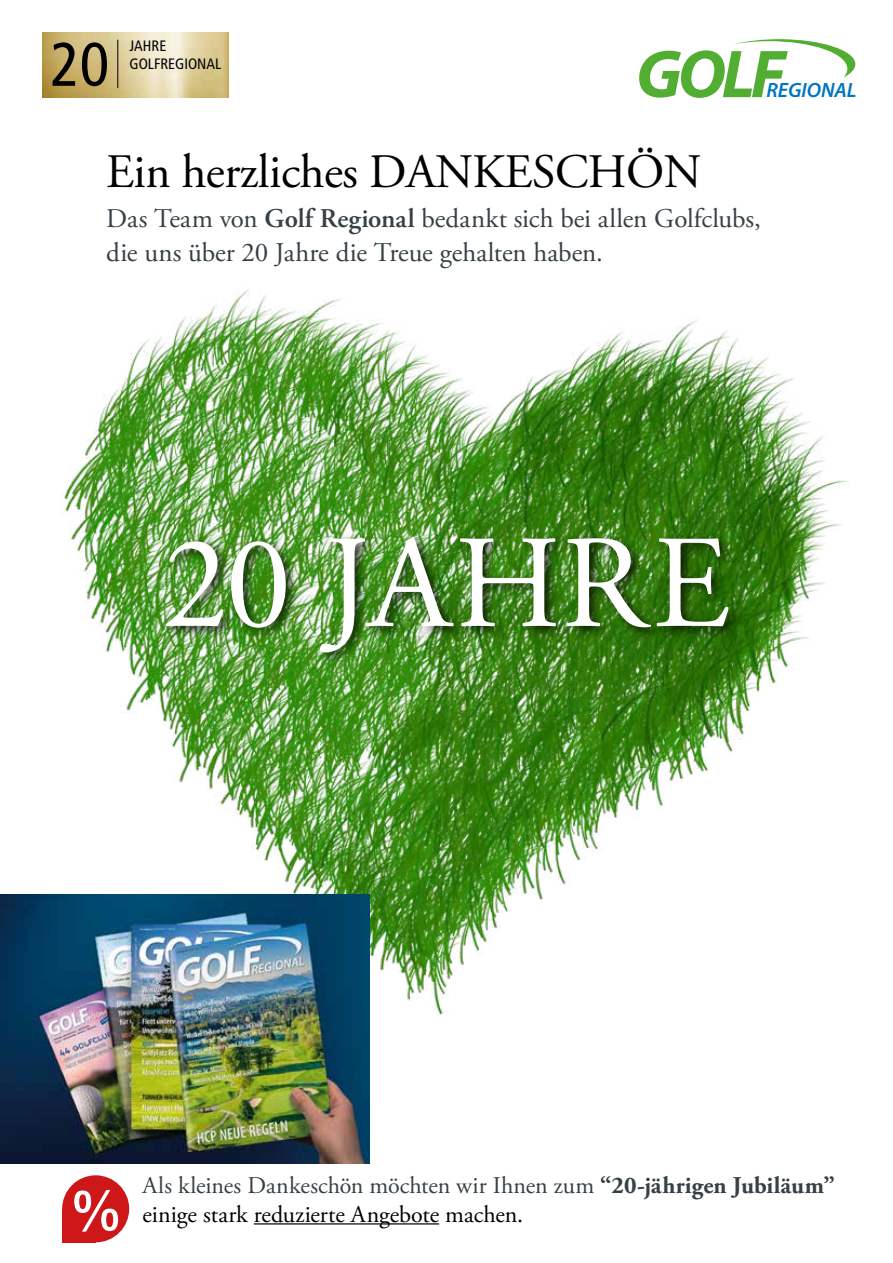
<style>
.page{position:relative;width:893px;height:1263px;background:#fff}
.page>*{position:absolute;margin:0;border:0;box-sizing:border-box;transform-origin:0 0}
.t1{font:132px "Adobe Garamond Pro";color:#fff}
.t2{font:italic 700 68.25px "Myriad Pro";color:#52ae32}
.t3{font:condensed 61.5px "Frutiger";color:#000}
.t4{font:56.1px "Frutiger";color:#fff}
.t5{font:48px "Adobe Garamond Pro";letter-spacing:-.01em;color:#000}
.t6{font:27px/34.5px "Adobe Garamond Pro";color:#364045}
.t7{font:24px/28.8px "Adobe Garamond Pro";color:#364045}
.t8{font:italic 600 20.7px "Myriad Pro";color:#0075bf}
.t9{font:condensed 15px/18.1px "Frutiger";color:#000}
.s1{font-weight:600}
.s2{font-weight:700}
.s3{color:#000}
</style>
<div class="page">
<svg style="left:735px;top:39px;width:120px;height:39px"></svg>
<img style="left:64px;top:289px;width:785px;height:726px">
<div style="left:161px;top:533px;width:580px;height:132px;background:#000;opacity:.75"></div>
<img style="left:0;top:894px;width:370px;height:270px">
<hr style="left:254px;top:1223px;width:185px;height:1px;background:#000">
<img style="left:43px;top:33px;width:186px;height:64px">
<hr style="left:117px;top:40px;width:1px;height:48px;background:#000">
<div style="left:62px;top:1209px;width:34px;height:33px;background:#cd1719"></div>
<div style="left:62px;top:1175px;width:67px;height:67px;background:#cd1719;border-radius:50%"></div>
<h3 class="t3" style="left:50px;top:29px;width:60px">20</h3>
<p class="t9" style="left:130px;top:37px;width:93px">JAHRE<br>GOLFREGIONAL</p>
<h2 class="t2" style="left:636px;top:30px;width:151px">GOLF</h2>
<p class="t8" style="left:766px;top:77px;width:92px">REGIONAL</p>
<h3 class="t5" style="left:106px;top:143px;width:597px">Ein herzliches DANKESCHÖN</h3>
<p class="t6" style="left:106px;top:202px;width:656px">Das Team von <span class="s1">Golf Regional</span> bedankt sich bei allen Golfclubs, die uns über 20 Jahre die Treue gehalten haben.</p>
<h1 class="t1" style="left:162px;top:505px;width:569px">20 JAHRE</h1>
<h3 class="t4" style="left:68px;top:1178px;width:58px">%</h3>
<p class="t7" style="left:142px;top:1171px;width:694px">Als kleines Dankeschön möchten wir Ihnen zum <span class="s2">“20-jährigen Jubiläum” </span><span class="s3">einige stark reduzierte Angebote machen.</span></p>
</div>
